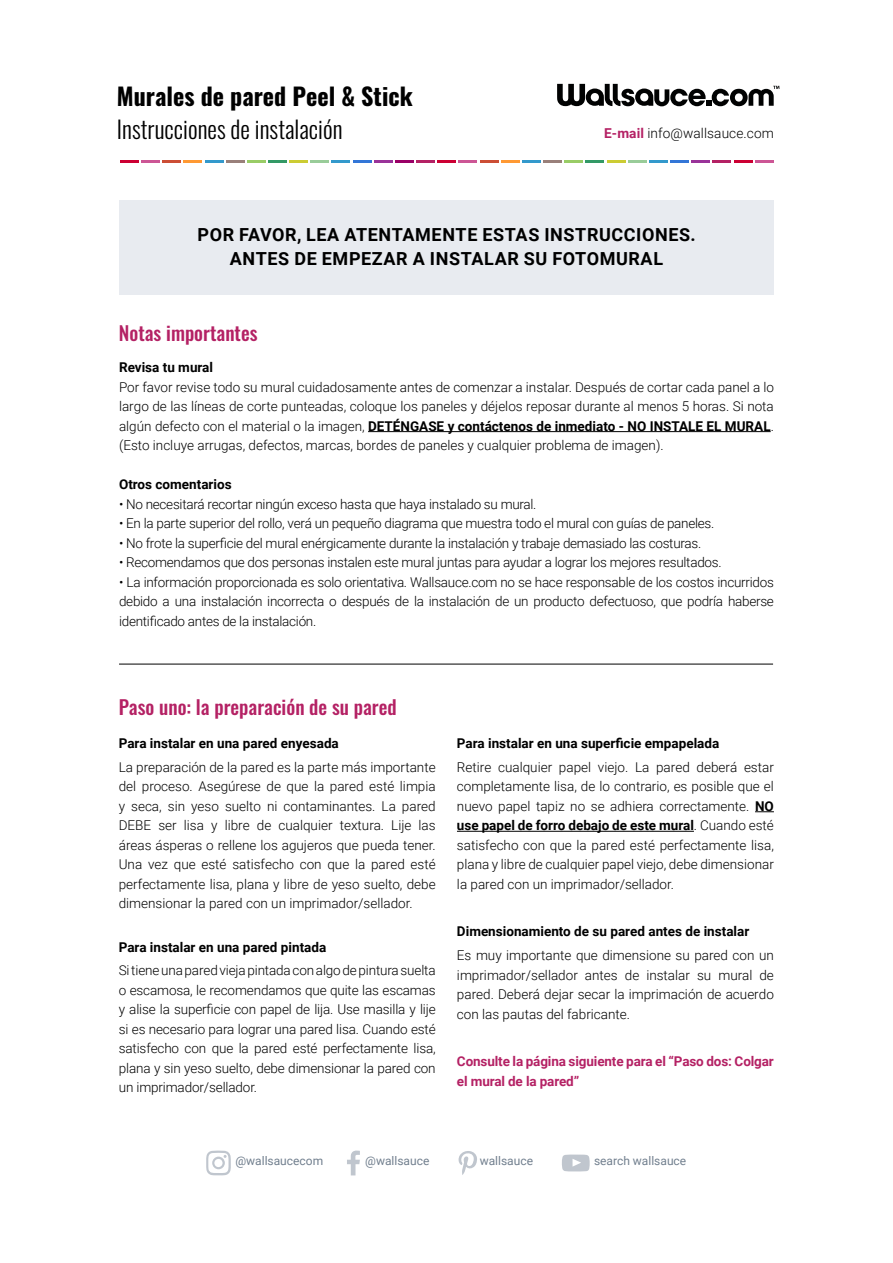
<style>
.page{position:relative;width:893px;height:1263px;background:#fff}
.page>*{position:absolute;margin:0;border:0;box-sizing:border-box;transform-origin:0 0}
.t1{font:300 24px "Oswald";color:#000}
.t2{font:700 24px "Oswald";color:#000}
.t3{font:500 19.5px "Oswald";color:#b42164}
.t4{font:700 18px/24px "Roboto";letter-spacing:.035em;color:#000;text-align:center}
.t5{font:300 13.65px "Roboto";letter-spacing:.005em;color:#000}
.t6{font:300 13.5px/19.5px "Roboto";letter-spacing:-.02em;color:#000;text-align:justify}
.t7{font:700 13.5px "Roboto";color:#000}
.t8{font:700 13.5px/19.5px "Roboto";letter-spacing:-.01em;color:#b42164}
.t9{font:12px "Roboto";color:#717f8e}
.s1{font-weight:700;color:#b42164}
.s2{font-weight:700}
</style>
<div class="page">
<div style="left:119px;top:200px;width:654px;height:94px;background:#e8ebf0"></div>
<svg style="left:557px;top:84px;width:222px;height:22px"></svg>
<hr style="left:368px;top:431px;width:403px;height:1px;background:#000">
<hr style="left:119px;top:664px;width:654px;height:1px;background:#000">
<svg style="left:755px;top:811px;width:19px;height:1px"></svg>
<hr style="left:457px;top:831px;width:237px;height:1px;background:#000">
<svg style="left:120px;top:160px;width:654px;height:2px"></svg>
<svg style="left:206px;top:1150px;width:25px;height:25px"></svg>
<svg style="left:347px;top:1150px;width:13px;height:25px"></svg>
<svg style="left:458px;top:1151px;width:19px;height:24px"></svg>
<svg style="left:562px;top:1154px;width:28px;height:18px"></svg>
<h1 class="t2" style="left:117px;top:84px;width:297px">Murales de pared Peel &amp; Stick</h1>
<h1 class="t1" style="left:117px;top:108px;width:227px">Instrucciones de instalación</h1>
<p class="t5" style="left:604px;top:124px;width:171px"><span class="s1">E-mail</span> info@wallsauce.com</p>
<h3 class="t4" style="left:197px;top:222px;width:500px">POR FAVOR, LEA ATENTAMENTE ESTAS INSTRUCCIONES.<br>ANTES DE EMPEZAR A INSTALAR SU FOTOMURAL</h3>
<h2 class="t3" style="left:119px;top:323px;width:140px">Notas importantes</h2>
<p class="t7" style="left:119px;top:358px;width:96px">Revisa tu mural</p>
<p class="t6" style="left:119px;top:377px;width:656px">Por favor revise todo su mural cuidadosamente antes de comenzar a instalar. Después de cortar cada panel a lo largo de las líneas de corte punteadas, coloque los paneles y déjelos reposar durante al menos 5 horas. Si nota algún defecto con el material o la imagen, <span class="s2">DETÉNGASE y contáctenos de inmediato - NO INSTALE EL MURAL</span>. (Esto incluye arrugas, defectos, marcas, bordes de paneles y cualquier problema de imagen).</p>
<p class="t7" style="left:119px;top:475px;width:114px">Otros comentarios</p>
<p class="t6" style="left:119px;top:494px;width:419px">• No necesitará recortar ningún exceso hasta que haya instalado su mural.</p>
<p class="t6" style="left:119px;top:513px;width:597px">• En la parte superior del rollo, verá un pequeño diagrama que muestra todo el mural con guías de paneles.</p>
<p class="t6" style="left:119px;top:532px;width:584px">• No frote la superficie del mural enérgicamente durante la instalación y trabaje demasiado las costuras.</p>
<p class="t6" style="left:119px;top:552px;width:604px">• Recomendamos que dos personas instalen este mural juntas para ayudar a lograr los mejores resultados.</p>
<p class="t6" style="left:119px;top:571px;width:656px">• La información proporcionada es solo orientativa. Wallsauce.com no se hace responsable de los costos incurridos debido a una instalación incorrecta o después de la instalación de un producto defectuoso, que podría haberse identificado antes de la instalación.</p>
<h2 class="t3" style="left:119px;top:697px;width:279px">Paso uno: la preparación de su pared</h2>
<p class="t7" style="left:119px;top:734px;width:222px">Para instalar en una pared enyesada</p>
<p class="t6" style="left:119px;top:757px;width:318px">La preparación de la pared es la parte más importante del proceso. Asegúrese de que la pared esté limpia y seca, sin yeso suelto ni contaminantes. La pared DEBE ser lisa y libre de cualquier textura. Lije las áreas ásperas o rellene los agujeros que pueda tener.<br>Una vez que esté satisfecho con que la pared esté perfectamente lisa, plana y libre de yeso suelto, debe dimensionar la pared con un imprimador/sellador.</p>
<p class="t7" style="left:119px;top:937px;width:209px">Para instalar en una pared pintada</p>
<p class="t6" style="left:119px;top:960px;width:318px">Si tiene una pared vieja pintada con algo de pintura suelta o escamosa, le recomendamos que quite las escamas y alise la superficie con papel de lija. Use masilla y lije si es necesario para lograr una pared lisa. Cuando esté satisfecho con que la pared esté perfectamente lisa, plana y sin yeso suelto, debe dimensionar la pared con un imprimador/sellador.</p>
<p class="t7" style="left:457px;top:734px;width:264px">Para instalar en una superficie empapelada</p>
<p class="t6" style="left:457px;top:757px;width:318px">Retire cualquier papel viejo. La pared deberá estar completamente lisa, de lo contrario, es posible que el nuevo papel tapiz no se adhiera correctamente. <span class="s2">NO use papel de forro debajo de este mural</span>. Cuando esté satisfecho con que la pared esté perfectamente lisa, plana y libre de cualquier papel viejo, debe dimensionar la pared con un imprimador/sellador.</p>
<p class="t7" style="left:457px;top:922px;width:294px">Dimensionamiento de su pared antes de instalar</p>
<p class="t6" style="left:457px;top:945px;width:318px">Es muy importante que dimensione su pared con un imprimador/sellador antes de instalar su mural de pared. Deberá dejar secar la imprimación de acuerdo con las pautas del fabricante.</p>
<p class="t8" style="left:457px;top:1051px;width:318px">Consulte la página siguiente para el “Paso dos: Colgar el mural de la pared”</p>
<p class="t9" style="left:235px;top:1153px;width:89px">@wallsaucecom</p>
<p class="t9" style="left:365px;top:1153px;width:66px">@wallsauce</p>
<p class="t9" style="left:480px;top:1153px;width:55px">wallsauce</p>
<p class="t9" style="left:594px;top:1153px;width:94px">search wallsauce</p>
</div>
